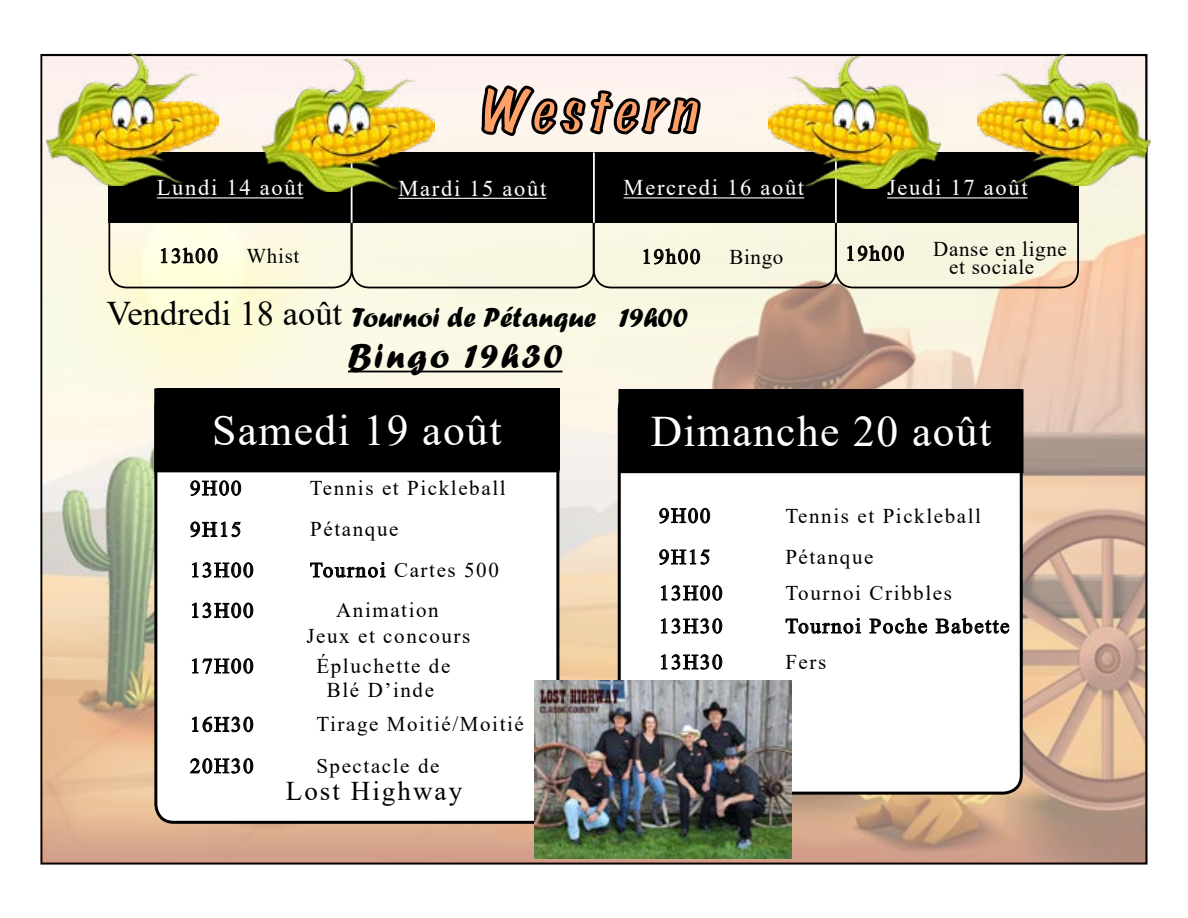
<style>
.page{position:relative;width:1188px;height:918px;background:#fff}
.page>*{position:absolute;margin:0;border:0;box-sizing:border-box;transform-origin:0 0}
.t1{font:italic 800 63px "Marking Pen";letter-spacing:.09em;color:#ffa069}
.t2{font:43.5px "Times New Roman";letter-spacing:.035em;color:#fff}
.t3{font:36px "Forte";letter-spacing:.075em;color:#000}
.t4{font:34.5px "Times New Roman";color:#000}
.t5{font:28.5px "Forte";color:#000}
.t6{font:27px "Times New Roman";letter-spacing:.075em;color:#000}
.t7{font:22.5px "Times New Roman";letter-spacing:.075em;color:#fff}
.t8{font:21px/25.5px "Times New Roman";letter-spacing:.075em;color:#000;text-align:center}
.t9{font:21px/18px "Times New Roman";letter-spacing:.035em;color:#000}
</style>
<div class="page">
<img style="left:42px;top:56px;width:1103px;height:806px">
<div style="left:108px;top:152px;width:245px;height:136px;border:2px solid #000;border-radius:18px"></div>
<div style="left:593px;top:152px;width:244px;height:136px;border:2px solid #000;border-radius:18px"></div>
<div style="left:351px;top:152px;width:244px;height:136px;border:2px solid #000;border-radius:18px"></div>
<div style="left:835px;top:152px;width:244px;height:136px;border:2px solid #000;border-radius:18px"></div>
<div style="left:156px;top:390px;width:402px;height:432px;background:#fff;border-radius:18px"></div>
<div style="left:154px;top:389px;width:405px;height:435px;border:3px solid #000;border-radius:18px"></div>
<div style="left:619px;top:392px;width:402px;height:401px;background:#fff;border-radius:18px"></div>
<div style="left:157px;top:388px;width:402px;height:82px;background:#000"></div>
<div style="left:619px;top:389px;width:401px;height:82px;background:#000"></div>
<div style="left:154px;top:388px;width:405px;height:84px;border:3px solid #000"></div>
<div style="left:618px;top:389px;width:405px;height:84px;border:3px solid #000"></div>
<div style="left:109px;top:153px;width:970px;height:70px;background:#000"></div>
<hr style="left:398px;top:198px;width:148px;height:1px;background:#fff">
<hr style="left:624px;top:197px;width:129px;height:1px;background:#fff">
<hr style="left:753px;top:197px;width:51px;height:1px;background:#fff">
<hr style="left:351px;top:153px;width:2px;height:70px;background:#fff">
<hr style="left:593px;top:153px;width:2px;height:70px;background:#fff">
<hr style="left:835px;top:153px;width:2px;height:70px;background:#fff">
<hr style="left:157px;top:197px;width:147px;height:1px;background:#fff">
<hr style="left:887px;top:197px;width:89px;height:1px;background:#fff">
<hr style="left:976px;top:197px;width:52px;height:1px;background:#fff">
<svg style="left:643px;top:248px;width:57px;height:17px"></svg>
<hr style="left:348px;top:371px;width:215px;height:1px;background:#000">
<svg style="left:659px;top:507px;width:52px;height:17px"></svg>
<svg style="left:659px;top:549px;width:51px;height:16px"></svg>
<svg style="left:660px;top:585px;width:63px;height:16px"></svg>
<svg style="left:660px;top:618px;width:63px;height:16px"></svg>
<svg style="left:785px;top:618px;width:76px;height:16px"></svg>
<svg style="left:869px;top:618px;width:58px;height:16px"></svg>
<svg style="left:935px;top:618px;width:75px;height:16px"></svg>
<svg style="left:660px;top:654px;width:63px;height:16px"></svg>
<svg style="left:190px;top:480px;width:52px;height:16px"></svg>
<svg style="left:190px;top:521px;width:51px;height:17px"></svg>
<svg style="left:191px;top:562px;width:63px;height:16px"></svg>
<svg style="left:310px;top:562px;width:76px;height:16px"></svg>
<svg style="left:191px;top:602px;width:63px;height:17px"></svg>
<svg style="left:191px;top:658px;width:63px;height:16px"></svg>
<svg style="left:191px;top:716px;width:63px;height:17px"></svg>
<svg style="left:190px;top:758px;width:64px;height:16px"></svg>
<svg style="left:160px;top:247px;width:58px;height:17px"></svg>
<svg style="left:847px;top:245px;width:57px;height:17px"></svg>
<svg style="left:483px;top:74px;width:219px;height:70px"></svg>
<img style="left:535px;top:681px;width:257px;height:178px">
<img style="left:46px;top:54px;width:173px;height:132px">
<img style="left:262px;top:59px;width:173px;height:132px">
<img style="left:769px;top:56px;width:172px;height:132px">
<img style="left:978px;top:54px;width:172px;height:132px">
<h1 class="t1" style="left:477px;top:75px;width:220px">Western</h1>
<p class="t7" style="left:157px;top:172px;width:148px">Lundi 14 août</p>
<p class="t7" style="left:398px;top:172px;width:150px">Mardi 15 août</p>
<p class="t7" style="left:624px;top:172px;width:182px">Mercredi 16 août</p>
<p class="t7" style="left:887px;top:172px;width:142px">Jeudi 17 août</p>
<p class="t8" style="left:159px;top:242px;width:60px">13h00</p>
<p class="t8" style="left:246px;top:242px;width:54px">Whist</p>
<p class="t8" style="left:845px;top:240px;width:60px">19h00</p>
<p class="t9" style="left:949px;top:239px;width:119px;text-indent:-16px">Danse en ligne et sociale</p>
<p class="t8" style="left:641px;top:243px;width:60px">19h00</p>
<p class="t8" style="left:729px;top:243px;width:56px">Bingo</p>
<h3 class="t4" style="left:106px;top:289px;width:237px">Vendredi 18 août</h3>
<h3 class="t5" style="left:352px;top:301px;width:337px">Tournoi de Pétanque 19h00</h3>
<h3 class="t3" style="left:348px;top:335px;width:216px">Bingo 19h30</h3>
<h2 class="t2" style="left:212px;top:400px;width:291px">Samedi 19 août</h2>
<h2 class="t2" style="left:651px;top:401px;width:342px">Dimanche 20 août</h2>
<p class="t8" style="left:190px;top:475px;width:53px">9H00</p>
<p class="t8" style="left:310px;top:475px;width:197px">Tennis et Pickleball</p>
<p class="t8" style="left:190px;top:516px;width:53px">9H15</p>
<p class="t8" style="left:310px;top:516px;width:90px">Pétanque</p>
<p class="t8" style="left:190px;top:557px;width:65px">13H00</p>
<p class="t8" style="left:310px;top:557px;width:190px">Tournoi Cartes 500</p>
<p class="t8" style="left:190px;top:597px;width:65px">13H00</p>
<p class="t8" style="left:306px;top:597px;width:165px">Animation<br>Jeux et concours</p>
<p class="t8" style="left:190px;top:653px;width:65px">17H00</p>
<p class="t8" style="left:316px;top:653px;width:136px;line-height:24px">Épluchette de<br>Blé D’inde</p>
<p class="t8" style="left:190px;top:711px;width:65px">16H30</p>
<p class="t8" style="left:316px;top:711px;width:209px">Tirage Moitié/Moitié</p>
<p class="t8" style="left:190px;top:752px;width:65px">20H30</p>
<p class="t8" style="left:316px;top:752px;width:125px">Spectacle de</p>
<p class="t6" style="left:286px;top:772px;width:178px">Lost Highway</p>
<p class="t8" style="left:659px;top:502px;width:53px">9H00</p>
<p class="t8" style="left:785px;top:502px;width:197px">Tennis et Pickleball</p>
<p class="t8" style="left:659px;top:544px;width:53px">9H15</p>
<p class="t8" style="left:785px;top:544px;width:90px">Pétanque</p>
<p class="t8" style="left:659px;top:580px;width:65px">13H00</p>
<p class="t8" style="left:785px;top:580px;width:168px">Tournoi Cribbles</p>
<p class="t8" style="left:659px;top:613px;width:65px">13H30</p>
<p class="t8" style="left:785px;top:613px;width:226px">Tournoi Poche Babette</p>
<p class="t8" style="left:659px;top:649px;width:65px">13H30</p>
<p class="t8" style="left:785px;top:649px;width:42px">Fers</p>
</div>
